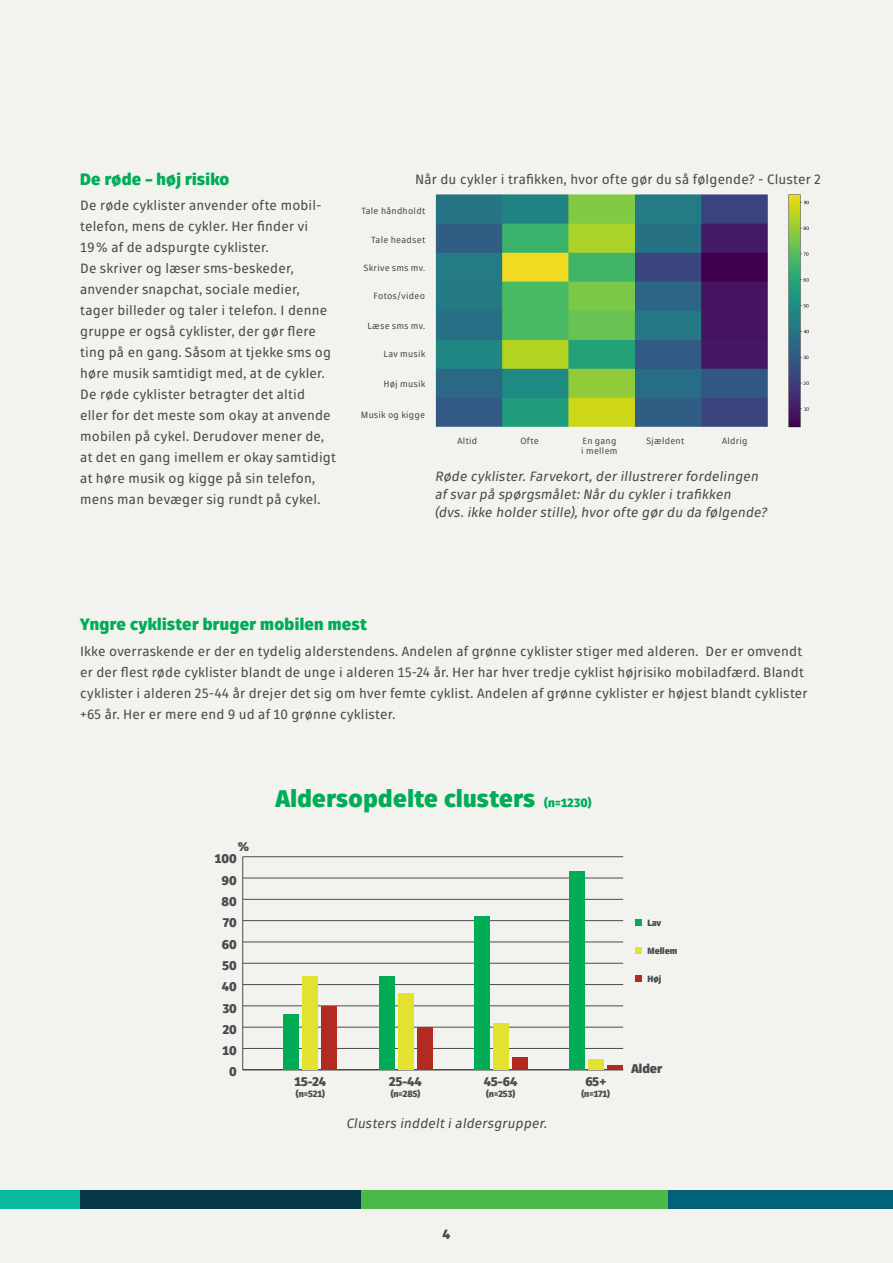
<style>
.page{position:relative;width:893px;height:1263px;background:#f2f2ef}
.page>*{position:absolute;margin:0;border:0;box-sizing:border-box;transform-origin:0 0}
.t1{font:900 24px "Fuse V.2 Display";letter-spacing:.02em;color:#00ad56}
.Mellem{font:900 16.5px "Fuse V.2 Display";letter-spacing:.02em;color:#00ad56}
.Brød{font:13.5px/21px "Fuse V.2 Display";letter-spacing:.01em;color:#4b4c4d}
.Brød-2{font:italic 13.5px/18px "Fuse V.2 Display";letter-spacing:.01em;color:#4b4c4d}
.t2{font:900 13.5px "Fuse V.2 Display";color:#4b4c4d}
.t3{font:900 12.6px "Fuse V.2 Display";color:#4b4c4d}
.Brød-3{font:9px "Fuse V.2 Display";letter-spacing:.03em;color:#4b4c4d}
.t4{font:900 9px "Fuse V.2 Display";color:#4b4c4d}
.s1{font-size:12px}
</style>
<div class="page">
<div style="left:0;top:1191px;width:110px;height:18px;background:#09b9a0"></div>
<div style="left:351px;top:1191px;width:336px;height:18px;background:#4cb848"></div>
<div style="left:669px;top:1191px;width:224px;height:18px;background:#006279"></div>
<div style="left:80px;top:1191px;width:280px;height:18px;background:#063745"></div>
<img style="left:435px;top:194px;width:374px;height:234px">
<hr style="left:242px;top:857px;width:1px;height:213px;background:#4b4c4d">
<hr style="left:243px;top:1069px;width:380px;height:1px;background:#4b4c4d">
<hr style="left:243px;top:1048px;width:380px;height:1px;background:#4b4c4d">
<hr style="left:243px;top:1027px;width:380px;height:1px;background:#4b4c4d">
<hr style="left:243px;top:1005px;width:380px;height:1px;background:#4b4c4d">
<hr style="left:243px;top:984px;width:380px;height:1px;background:#4b4c4d">
<hr style="left:243px;top:963px;width:380px;height:1px;background:#4b4c4d">
<hr style="left:243px;top:942px;width:380px;height:1px;background:#4b4c4d">
<hr style="left:243px;top:920px;width:380px;height:1px;background:#4b4c4d">
<hr style="left:243px;top:899px;width:380px;height:1px;background:#4b4c4d">
<hr style="left:243px;top:878px;width:380px;height:1px;background:#4b4c4d">
<hr style="left:243px;top:856px;width:380px;height:1px;background:#4b4c4d">
<div style="left:322px;top:1006px;width:15px;height:64px;background:#b32b20"></div>
<div style="left:417px;top:1027px;width:15px;height:43px;background:#b32b20"></div>
<div style="left:512px;top:1057px;width:16px;height:13px;background:#b32b20"></div>
<div style="left:607px;top:1065px;width:16px;height:5px;background:#b32b20"></div>
<div style="left:303px;top:976px;width:15px;height:94px;background:#e1e32f"></div>
<div style="left:398px;top:993px;width:15px;height:77px;background:#e1e32f"></div>
<div style="left:493px;top:1023px;width:15px;height:47px;background:#e1e32f"></div>
<div style="left:588px;top:1059px;width:16px;height:11px;background:#e1e32f"></div>
<div style="left:284px;top:1014px;width:15px;height:56px;background:#00ad56"></div>
<div style="left:379px;top:976px;width:15px;height:94px;background:#00ad56"></div>
<div style="left:474px;top:916px;width:15px;height:154px;background:#00ad56"></div>
<div style="left:569px;top:872px;width:16px;height:198px;background:#00ad56"></div>
<div style="left:635px;top:919px;width:6px;height:7px;background:#00ad56"></div>
<div style="left:635px;top:947px;width:6px;height:7px;background:#e1e32f"></div>
<div style="left:635px;top:975px;width:6px;height:7px;background:#b32b20"></div>
<p class="Mellem" style="left:80px;top:168px;width:151px">De røde – høj risiko</p>
<p class="Brød" style="left:80px;top:195px;width:257px">De røde cyklister anvender ofte mobil&shy;telefon, mens de cykler. Her finder vi 19% af de adspurgte cyklister.<br>De skriver og læser sms-beskeder, anvender snapchat, sociale medier, tager billeder og taler i telefon. I denne gruppe er også cyklister, der gør flere ting på en gang. Såsom at tjekke sms og høre musik samtidigt med, at de cykler.<br>De røde cyklister betragter det altid eller for det meste som okay at anvende mobilen på cykel. Derudover mener de, at det en gang imellem er okay samtidigt at høre musik og kigge på sin telefon, mens man bevæger sig rundt på cykel.</p>
<p class="Brød" style="left:415px;top:169px;width:407px">Når du cykler i trafikken, hvor ofte gør du så følgende? - Cluster 2</p>
<p class="Brød-3" style="left:361px;top:205px;width:65px">Tale håndholdt</p>
<p class="Brød-3" style="left:371px;top:235px;width:55px">Tale headset</p>
<p class="Brød-3" style="left:364px;top:263px;width:63px">Skrive sms mv.</p>
<p class="Brød-3" style="left:374px;top:290px;width:53px">Fotos/video</p>
<p class="Brød-3" style="left:367px;top:321px;width:59px">Læse sms mv.</p>
<p class="Brød-3" style="left:384px;top:349px;width:43px">Lav musik</p>
<p class="Brød-3" style="left:383px;top:379px;width:43px">Høj musik</p>
<p class="Brød-3" style="left:361px;top:409px;width:66px">Musik og kigge</p>
<p class="Brød-3" style="left:458px;top:435px;width:21px">Altid</p>
<p class="Brød-3" style="left:520px;top:435px;width:20px">Ofte</p>
<p class="Brød-3" style="left:582px;top:435px;width:36px">En gang</p>
<p class="Brød-3" style="left:646px;top:435px;width:39px">Sjældent</p>
<p class="Brød-3" style="left:722px;top:435px;width:27px">Aldrig</p>
<p class="Brød-3" style="left:581px;top:445px;width:38px">i mellem</p>
<p class="Brød-2" style="left:435px;top:467px;width:333px">Røde cyklister. Farvekort, der illustrerer fordelingen af svar på spørgsmålet: Når du cykler i trafikken<br>(dvs. ikke holder stille), hvor ofte gør du da følgende?</p>
<p class="Mellem" style="left:80px;top:613px;width:288px">Yngre cyklister bruger mobilen mest</p>
<p class="Brød" style="left:80px;top:641px;width:729px">Ikke overraskende er der en tydelig alderstendens. Andelen af grønne cyklister stiger med alderen. Der er omvendt er der flest røde cyklister blandt de unge i alderen 15-24 år. Her har hver tredje cyklist højrisiko mobiladfærd. Blandt cyklister i alderen 25-44 år drejer det sig om hver femte cyklist. Andelen af grønne cyklister er højest blandt cyklister +65 år. Her er mere end 9 ud af 10 grønne cyklister.</p>
<p class="t3" style="left:238px;top:838px;width:13px">%</p>
<p class="t3" style="left:215px;top:850px;width:23px">100</p>
<p class="t3" style="left:222px;top:872px;width:16px">90</p>
<p class="t3" style="left:222px;top:893px;width:17px">80</p>
<p class="t3" style="left:223px;top:914px;width:16px">70</p>
<p class="t3" style="left:222px;top:936px;width:16px">60</p>
<p class="t3" style="left:222px;top:957px;width:16px">50</p>
<p class="t3" style="left:222px;top:978px;width:17px">40</p>
<p class="t3" style="left:223px;top:999px;width:16px">30</p>
<p class="t3" style="left:223px;top:1021px;width:16px">20</p>
<p class="t3" style="left:223px;top:1042px;width:16px">10</p>
<p class="t3" style="left:229px;top:1063px;width:9px">0</p>
<p class="t1" style="left:276px;top:782px;width:317px">Aldersopdelte clusters <span class="s1">(n=1230)</span></p>
<p class="t3" style="left:295px;top:1073px;width:33px">15-24</p>
<p class="t4" style="left:296px;top:1088px;width:30px">(n=521)</p>
<p class="t3" style="left:389px;top:1073px;width:34px">25-44</p>
<p class="t4" style="left:391px;top:1088px;width:31px">(n=285)</p>
<p class="t3" style="left:484px;top:1073px;width:35px">45-64</p>
<p class="t4" style="left:486px;top:1088px;width:30px">(n=253)</p>
<p class="Brød-2" style="left:346px;top:1115px;width:202px">Clusters inddelt i aldersgrupper.</p>
<p class="t4" style="left:647px;top:917px;width:15px">Lav</p>
<p class="t4" style="left:647px;top:944px;width:31px">Mellem</p>
<p class="t4" style="left:647px;top:972px;width:15px">Høj</p>
<p class="t3" style="left:585px;top:1073px;width:22px">65+</p>
<p class="t4" style="left:581px;top:1088px;width:30px">(n=171)</p>
<p class="t3" style="left:631px;top:1060px;width:32px">Alder</p>
<p class="t2" style="left:442px;top:1225px;width:9px">4</p>
</div>
